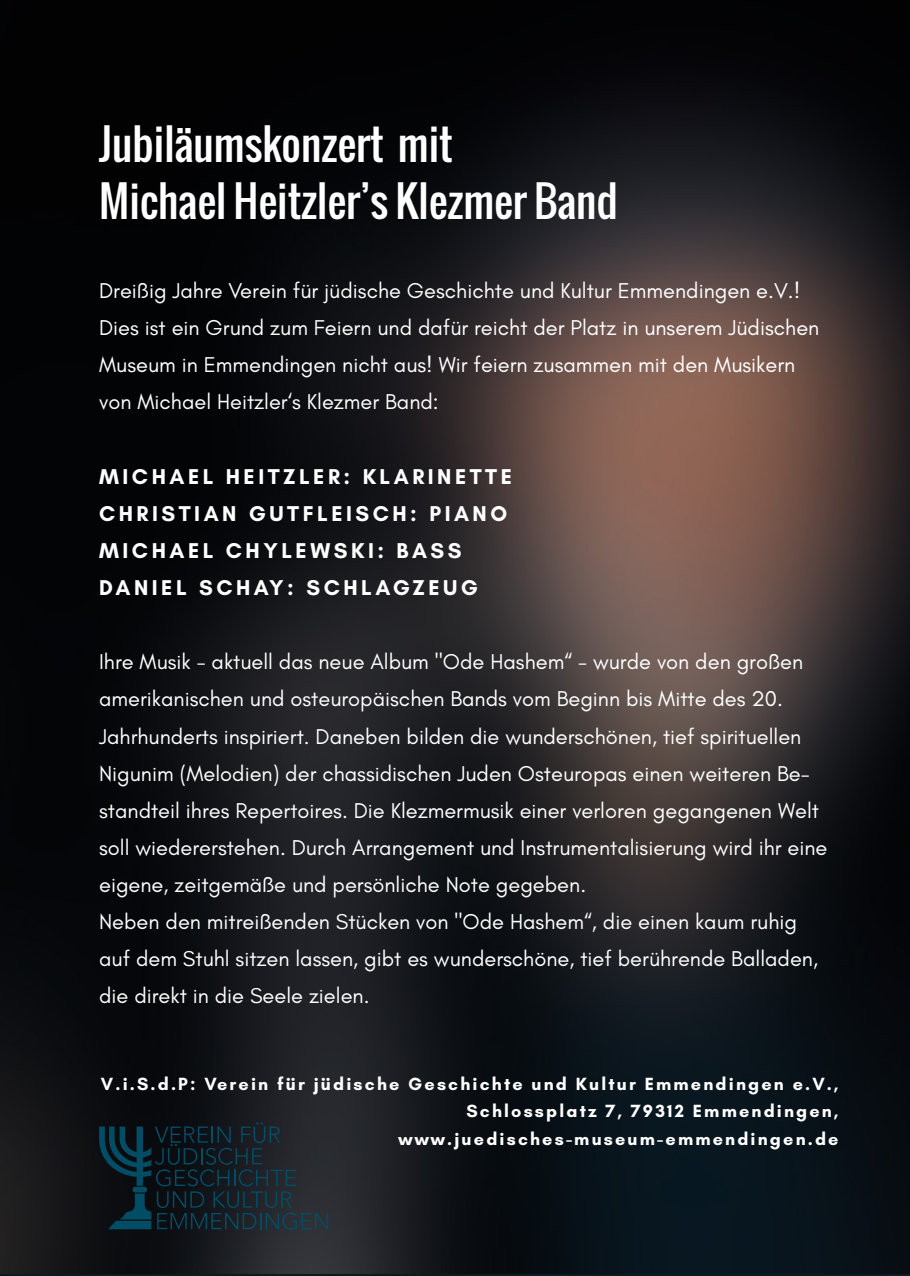
<style>
.page{position:relative;width:910px;height:1276px;background:#fff}
.page>*{position:absolute;margin:0;border:0;box-sizing:border-box;transform-origin:0 0}
.t1{font:42px/56.4px "Oswald";color:#fff}
.t2{font:21.9px/37.2px "Glacial Indifference";color:#fff}
.t3{font:700 21.9px/37.2px "Glacial Indifference";letter-spacing:.16em;color:#fff}
.t4{font:700 18px/27.6px "Glacial Indifference";letter-spacing:.12em;color:#fff;text-align:right}
</style>
<div class="page">
<img style="left:0;top:0;width:910px;height:1273px">
<svg style="left:99px;top:1122px;width:229px;height:107px;background:#13242c"></svg>
<h1 class="t1" style="left:99px;top:116px;width:520px">Jubiläumskonzert mit<br>Michael Heitzler’s Klezmer Band</h1>
<p class="t2" style="left:99px;top:272px;width:722px">Dreißig Jahre Verein für jüdische Geschichte und Kultur Emmendingen e.V.!<br>Dies ist ein Grund zum Feiern und dafür reicht der Platz in unserem Jüdischen Museum in Emmendingen nicht aus! Wir feiern zusammen mit den Musikern von Michael Heitzler‘s Klezmer Band:</p>
<p class="t3" style="left:99px;top:457px;width:414px">MICHAEL HEITZLER: KLARINETTE<br>CHRISTIAN GUTFLEISCH: PIANO<br>MICHAEL CHYLEWSKI: BASS<br>DANIEL SCHAY: SCHLAGZEUG</p>
<p class="t2" style="left:99px;top:643px;width:730px">Ihre Musik - aktuell das neue Album "Ode Hashem“ - wurde von den großen amerikanischen und osteuropäischen Bands vom Beginn bis Mitte des 20.<br>Jahrhunderts inspiriert. Daneben bilden die wunderschönen, tief spirituellen Nigunim (Melodien) der chassidischen Juden Osteuropas einen weiteren Be&shy;standteil ihres Repertoires. Die Klezmermusik einer verloren gegangenen Welt soll wiedererstehen. Durch Arrangement und Instrumentalisierung wird ihr eine eigene, zeitgemäße und persönliche Note gegeben.<br>Neben den mitreißenden Stücken von "Ode Hashem“, die einen kaum ruhig auf dem Stuhl sitzen lassen, gibt es wunderschöne, tief berührende Balladen, die direkt in die Seele zielen.</p>
<p class="t4" style="left:101px;top:1069px;width:739px">V.i.S.d.P: Verein für jüdische Geschichte und Kultur Emmendingen e.V.,<br>Schlossplatz 7, 79312 Emmendingen, www.juedisches-museum-emmendingen.de</p>
</div>
